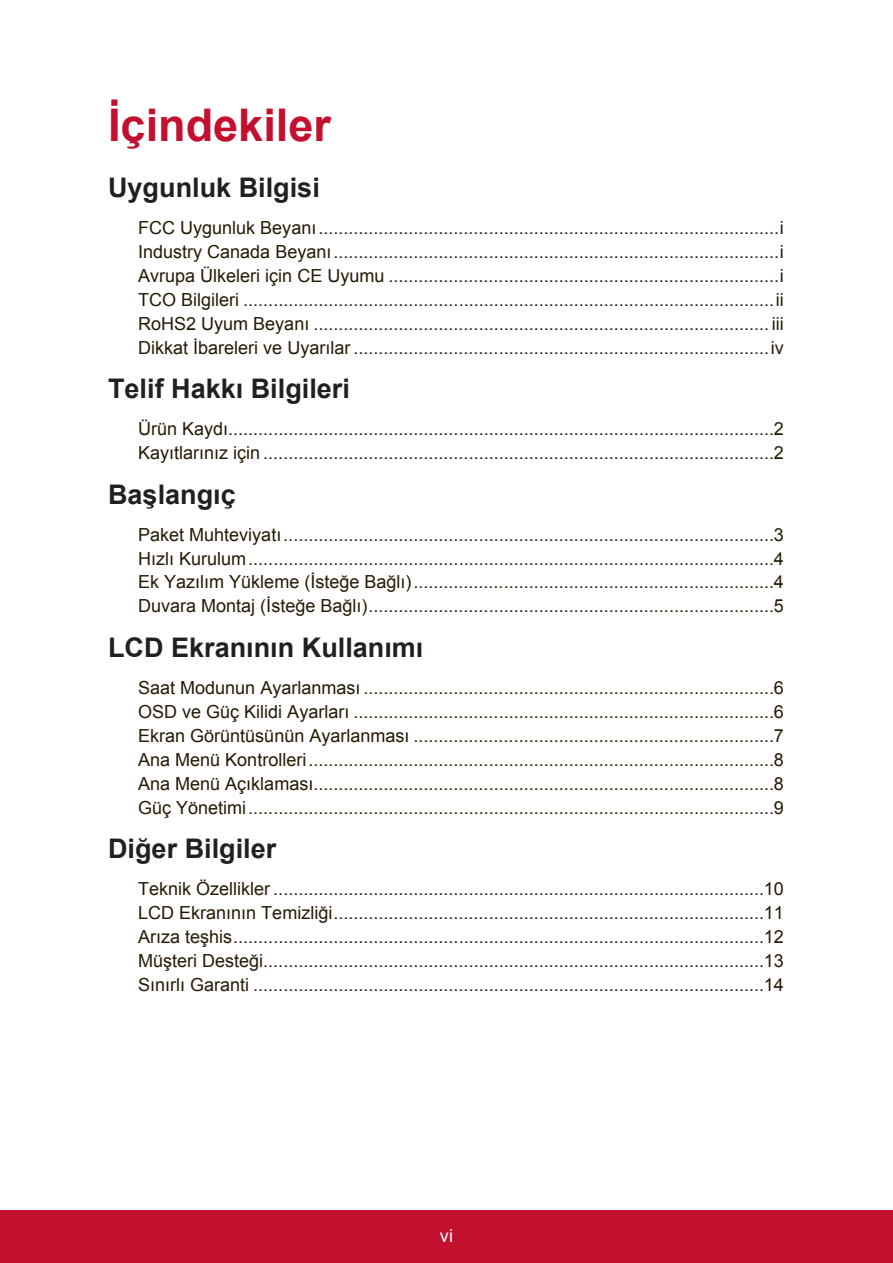
<style>
.page{position:relative;width:893px;height:1263px;background:#fff}
.page>*{position:absolute;margin:0;border:0;box-sizing:border-box;transform-origin:0 0}
.t1{font:700 45px "Arial";color:#c3102f}
.t2{font:700 27px "Arial";color:#231f20}
.t3{font:18px/24px "Arial";color:#251a05;text-align:justify}
.t4{font:18px "Arial";color:#fff}
</style>
<div class="page">
<div style="left:0;top:1210px;width:892px;height:53px;background:#c3102f"></div>
<h1 class="t1" style="left:108px;top:95px;width:224px">İçindekiler</h1>
<h2 class="t2" style="left:108px;top:170px;width:213px">Uygunluk Bilgisi</h2>
<p class="t3" style="left:138px;top:216px;width:646px">FCC Uygunluk Beyanı............................................................................................i Industry Canada Beyanı.........................................................................................i Avrupa Ülkeleri için CE Uyumu ..............................................................................i TCO Bilgileri ..........................................................................................................ii RoHS2 Uyum Beyanı ........................................................................................... iii Dikkat İbareleri ve Uyarılar ...................................................................................iv</p>
<h2 class="t2" style="left:108px;top:371px;width:243px">Telif Hakkı Bilgileri</h2>
<p class="t3" style="left:138px;top:417px;width:646px">Ürün Kaydı.............................................................................................................2<br>Kayıtlarınız için ......................................................................................................2</p>
<h2 class="t2" style="left:108px;top:476px;width:129px">Başlangıç</h2>
<p class="t3" style="left:138px;top:522px;width:647px">Paket Muhteviyatı..................................................................................................3<br>Hızlı Kurulum.........................................................................................................4<br>Ek Yazılım Yükleme (İsteğe Bağlı)........................................................................4<br>Duvara Montaj (İsteğe Bağlı).................................................................................5</p>
<h2 class="t2" style="left:108px;top:629px;width:317px">LCD Ekranının Kullanımı</h2>
<p class="t3" style="left:138px;top:676px;width:647px">Saat Modunun Ayarlanması ..................................................................................6<br>OSD ve Güç Kilidi Ayarları ....................................................................................6<br>Ekran Görüntüsünün Ayarlanması ........................................................................7<br>Ana Menü Kontrolleri.............................................................................................8<br>Ana Menü Açıklaması............................................................................................8<br>Güç Yönetimi.........................................................................................................9</p>
<h2 class="t2" style="left:108px;top:831px;width:170px">Diğer Bilgiler</h2>
<p class="t3" style="left:138px;top:877px;width:646px">Teknik Özellikler ..................................................................................................10<br>LCD Ekranının Temizliği......................................................................................11<br>Arıza teşhis..........................................................................................................12<br>Müşteri Desteği....................................................................................................13<br>Sınırlı Garanti ......................................................................................................14</p>
<p class="t4" style="left:440px;top:1223px;width:14px">vi</p>
</div>
